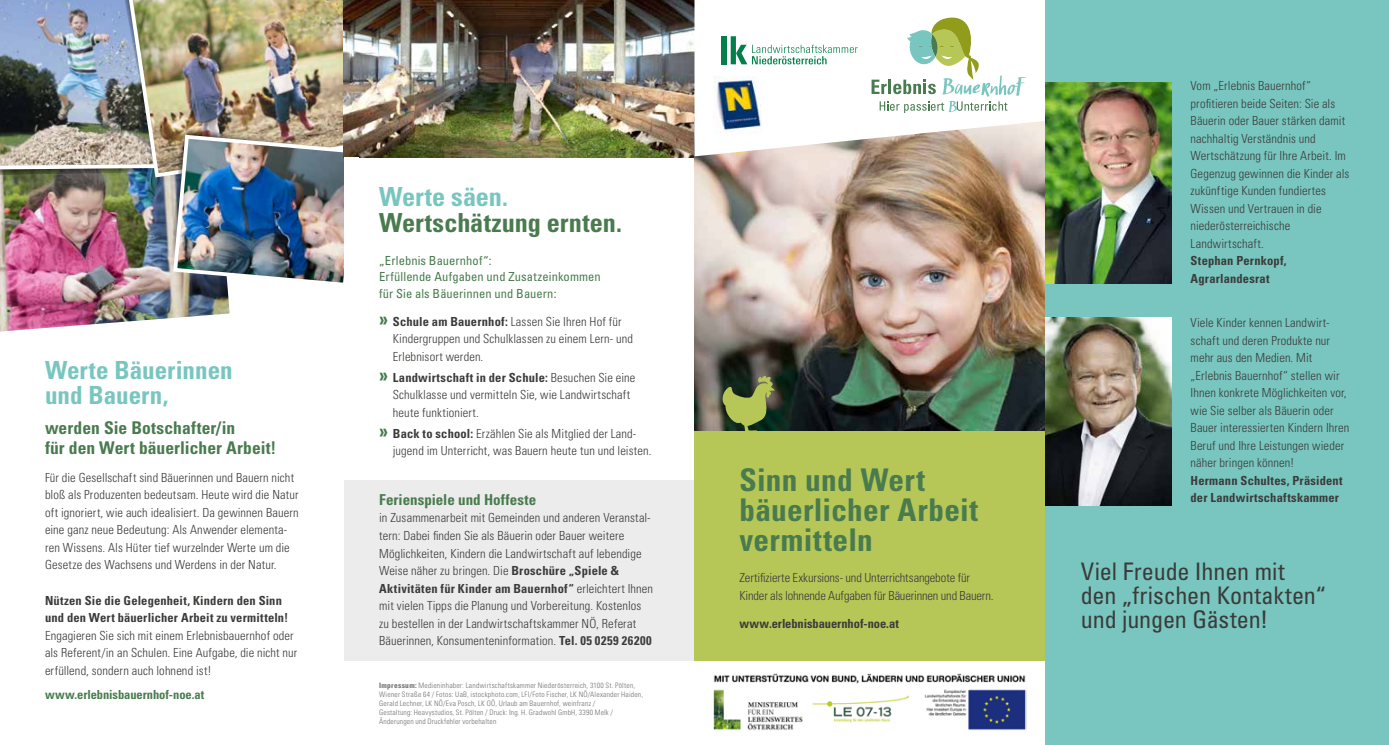
<style>
.page{position:relative;width:1389px;height:745px;background:#fff}
.page>*{position:absolute;margin:0;border:0;box-sizing:border-box;transform-origin:0 0}
.t1{font:700 condensed 31.25px/30px "Univers";letter-spacing:.01em;color:#497b4e}
.t2{font:700 condensed 26.25px "Univers";color:#497b4e}
.t3{font:700 condensed 26.25px "Univers";letter-spacing:-.005em;color:#78c6bf}
.t4{font:700 condensed 25px/25px "Univers";color:#78c6bf}
.t5{font:condensed 24.12px/24.1px "Univers";letter-spacing:-.005em;color:#3b3b3a}
.t6{font:700 condensed 17.5px/20px "Univers";letter-spacing:.005em;color:#497b4e}
.t7{font:700 condensed 15px "Univers";color:#497b4e}
.t8{font:300 condensed 12.5px/17.5px "Univers";letter-spacing:.01em;color:#3b3b3a}
.t9{font:700 condensed 12.5px/17.5px "Univers";letter-spacing:.015em;color:#3b3b3a}
.t10{font:300 condensed 12.5px/17.5px "Univers";letter-spacing:-.01em;color:#3b3b3a}
.t11{font:condensed 12.5px/16.2px "Univers";letter-spacing:.01em;color:#497b4e}
.t12{font:700 condensed 12.5px "Univers";letter-spacing:-.005em;color:#497b4e}
.t13{font:700 condensed 12.5px "Univers";letter-spacing:-.005em;color:#3b3b3a}
.t14{font:300 condensed 7.5px/9px "Univers";letter-spacing:.03em;color:#6f6f6e}
.s1{font-weight:700;font-size:20px;color:#497b4e}
.s2{font-weight:700}
</style>
<div class="page">
<img style="left:0;top:288px;width:230px;height:44px">
<img style="left:0;top:0;width:361px;height:288px">
<div style="left:344px;top:480px;width:350px;height:180px;background:#ececed"></div>
<img style="left:344px;top:0;width:350px;height:157px">
<div style="left:344px;top:157px;width:14px;height:142px;background:#fff"></div>
<img style="left:694px;top:156px;width:351px;height:275px">
<div style="left:694px;top:431px;width:351px;height:253px;background:#b7c757"></div>
<svg style="left:694px;top:0;width:351px;height:156px"></svg>
<svg style="left:720px;top:374px;width:56px;height:57px"></svg>
<div style="left:721px;top:36px;width:5px;height:28px;background:#03804a"></div>
<svg style="left:731px;top:36px;width:127px;height:28px"></svg>
<img style="left:713px;top:76px;width:48px;height:60px">
<svg style="left:872px;top:16px;width:154px;height:96px"></svg>
<div style="left:694px;top:661px;width:351px;height:83px;background:#fff"></div>
<img style="left:713px;top:673px;width:313px;height:58px">
<div style="left:1045px;top:0;width:344px;height:744px;background:#78c6bf"></div>
<img style="left:1045px;top:83px;width:126px;height:200px">
<img style="left:1045px;top:317px;width:126px;height:188px">
<h3 class="t4" style="left:45px;top:356px;width:189px">Werte Bäuerinnen und Bauern,</h3>
<h3 class="t6" style="left:45px;top:417px;width:233px">werden Sie Botschafter/in<br>für den Wert bäuerlicher Arbeit!</h3>
<p class="t8" style="left:45px;top:468px;width:255px">Für die Gesellschaft sind Bäuerinnen und Bauern nicht bloß als Produzenten bedeutsam. Heute wird die Natur oft ignoriert, wie auch idealisiert. Da gewinnen Bauern eine ganz neue Bedeutung: Als Anwender elementa&shy;ren Wissens. Als Hüter tief wurzelnder Werte um die Gesetze des Wachsens und Werdens in der Natur.</p>
<p class="t9" style="left:45px;top:590px;width:245px">Nützen Sie die Gelegenheit, Kindern den Sinn und den Wert bäuerlicher Arbeit zu vermitteln!</p>
<p class="t8" style="left:45px;top:625px;width:254px">Engagieren Sie sich mit einem Erlebnisbauernhof oder als Referent/in an Schulen. Eine Aufgabe, die nicht nur erfüllend, sondern auch lohnend ist!</p>
<p class="t12" style="left:45px;top:686px;width:161px">www.erlebnisbauernhof-noe.at</p>
<h2 class="t3" style="left:379px;top:180px;width:130px">Werte säen.</h2>
<h2 class="t2" style="left:379px;top:206px;width:244px">Wertschätzung ernten.</h2>
<p class="t11" style="left:379px;top:252px;width:223px">„Erlebnis Bauernhof“:<br>Erfüllende Aufgaben und Zusatzeinkommen für Sie als Bäuerinnen und Bauern:</p>
<p class="t8" style="left:393px;top:312px;width:242px;text-indent:-14px"><span class="s1">»</span> <span class="s2">Schule am Bauernhof:</span> Lassen Sie Ihren Hof für<br>Kindergruppen und Schulklassen zu einem Lern- und<br>Erlebnisort werden.</p>
<p class="t8" style="left:393px;top:368px;width:244px;text-indent:-14px"><span class="s1">»</span> <span class="s2">Landwirtschaft in der Schule:</span> Besuchen Sie eine<br>Schulklasse und vermitteln Sie, wie Landwirtschaft heute funktioniert.</p>
<p class="t8" style="left:393px;top:424px;width:260px;text-indent:-14px"><span class="s1">»</span> <span class="s2">Back to school:</span> Erzählen Sie als Mitglied der Land&shy;jugend im Unterricht, was Bauern heute tun und leisten.</p>
<p class="t7" style="left:379px;top:490px;width:159px">Ferienspiele und Hoffeste</p>
<p class="t8" style="left:379px;top:509px;width:276px">in Zusammenarbeit mit Gemeinden und anderen Veranstal&shy;tern: Dabei finden Sie als Bäuerin oder Bauer weitere Möglichkeiten, Kindern die Landwirtschaft auf lebendige Weise näher zu bringen. Die <span class="s2">Broschüre „Spiele &amp; Aktivitäten für Kinder am Bauernhof“</span> erleichtert Ihnen mit vielen Tipps die Planung und Vorbereitung. Kostenlos zu bestellen in der Landwirtschaftskammer NÖ, Referat Bäuerinnen, Konsumenteninformation. <span class="s2">Tel. 05 0259 26200</span></p>
<p class="t14" style="left:379px;top:680px;width:265px"><span class="s2">Impressum:</span> Medieninhaber: Landwirtschaftskammer Niederösterreich, 3100 St. Pölten, Wiener Straße 64 / Fotos: UaB, istockphoto.com, LFI/Foto Fischer, LK NÖ/Alexander Haiden, Gerald Lechner, LK NÖ/Eva Posch, LK OÖ, Urlaub am Bauernhof, weinfranz /<br>Gestaltung: Heavystudios, St. Pölten / Druck: Ing. H. Gradwohl GmbH, 3390 Melk / Änderungen und Druckfehler vorbehalten</p>
<h1 class="t1" style="left:739px;top:463px;width:240px">Sinn und Wert bäuerlicher Arbeit vermitteln</h1>
<p class="t10" style="left:739px;top:568px;width:256px">Zertifizierte Exkursions- und Unterrichtsangebote für<br>Kinder als lohnende Aufgaben für Bäuerinnen und Bauern.</p>
<p class="t13" style="left:739px;top:615px;width:161px">www.erlebnisbauernhof-noe.at</p>
<p class="t8" style="left:1191px;top:77px;width:160px">Vom „Erlebnis Bauernhof“ profitieren beide Seiten: Sie als<br>Bäuerin oder Bauer stärken damit nachhaltig Verständnis und<br>Wertschätzung für Ihre Arbeit. Im<br>Gegenzug gewinnen die Kinder als zukünftige Kunden fundiertes<br>Wissen und Vertrauen in die niederösterreichische<br>Landwirtschaft.</p>
<p class="t9" style="left:1191px;top:252px;width:97px">Stephan Pernkopf,<br>Agrarlandesrat</p>
<p class="t8" style="left:1191px;top:314px;width:160px">Viele Kinder kennen Landwirt&shy;schaft und deren Produkte nur mehr aus den Medien. Mit „Erlebnis Bauernhof“ stellen wir<br>Ihnen konkrete Möglichkeiten vor, wie Sie selber als Bäuerin oder<br>Bauer interessierten Kindern Ihren<br>Beruf und Ihre Leistungen wieder näher bringen können!</p>
<p class="t9" style="left:1191px;top:471px;width:154px">Hermann Schultes, Präsident der Landwirtschaftskammer</p>
<h3 class="t5" style="left:1081px;top:558px;width:247px">Viel Freude Ihnen mit den „frischen Kontakten“ und jungen Gästen!</h3>
</div>
